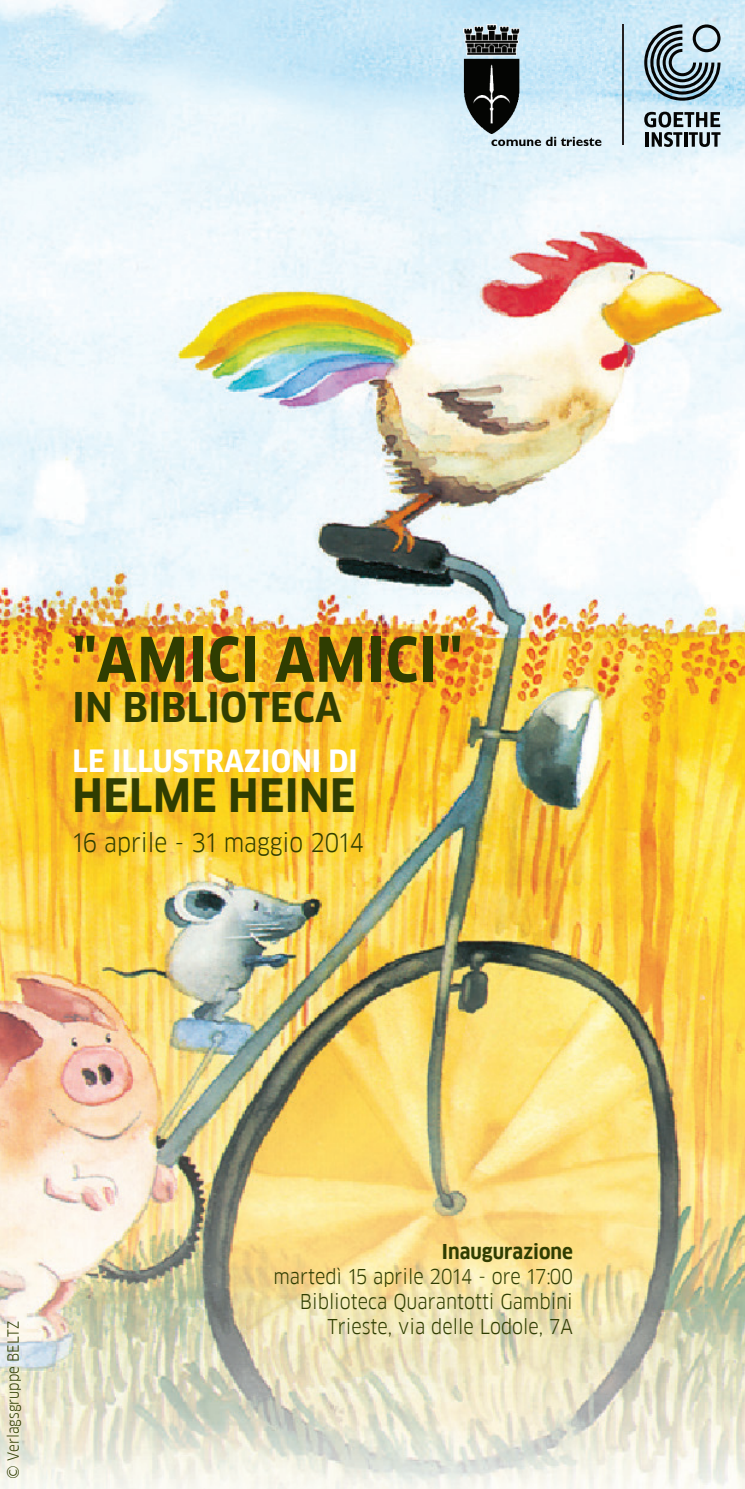
<style>
.page{position:relative;width:745px;height:1489px;background:#fff}
.page>*{position:absolute;margin:0;border:0;box-sizing:border-box;transform-origin:0 0}
.t1{font:700 60px "Goethe FF Clan";letter-spacing:.01em;color:#2f3d01}
.t2{font:700 45px "Goethe FF Clan";letter-spacing:.01em;color:#2f3d01}
.t3{font:700 40px "Goethe FF Clan";letter-spacing:.01em;color:#2f3d01}
.t4{font:700 30px "Goethe FF Clan";letter-spacing:.005em;color:#fff}
.t5{font:25px "Goethe FF Clan";color:#2f3d01}
.t6{font:20px/25px "Goethe FF Clan";color:#2f3d01;text-align:right}
.t7{font:700 20px "Goethe FF Clan";color:#2f3d01}
.t8{font:15px "Goethe FF Clan";color:#2f3d01}
</style>
<div class="page">
<img style="left:0;top:0;width:744px;height:1488px">
<svg style="left:643px;top:24px;width:77px;height:77px;background:#869ba5"></svg>
<svg style="left:643px;top:112px;width:77px;height:35px;background:#7f8a8f"></svg>
<img style="left:463px;top:24px;width:139px;height:122px">
<hr style="left:622px;top:24px;width:1px;height:121px;background:#231f20">
<h1 class="t1" style="left:72px;top:625px;width:391px">"AMICI AMICI"</h1>
<h3 class="t3" style="left:72px;top:684px;width:271px">IN BIBLIOTECA</h3>
<h3 class="t4" style="left:72px;top:743px;width:287px">LE ILLUSTRAZIONI DI</h3>
<h2 class="t2" style="left:73px;top:769px;width:284px">HELME HEINE</h2>
<p class="t5" style="left:72px;top:827px;width:293px">16 aprile - 31 maggio 2014</p>
<p class="t8" style="left:4px;top:1479px;width:160px;rotate:-90deg">© Verlagsgruppe BELTZ</p>
<p class="t7" style="left:441px;top:1239px;width:132px">Inaugurazione</p>
<p class="t6" style="left:273px;top:1263px;width:301px">martedì 15 aprile 2014 - ore 17:00<br>Biblioteca Quarantotti Gambini<br>Trieste, via delle Lodole, 7A</p>
</div>
